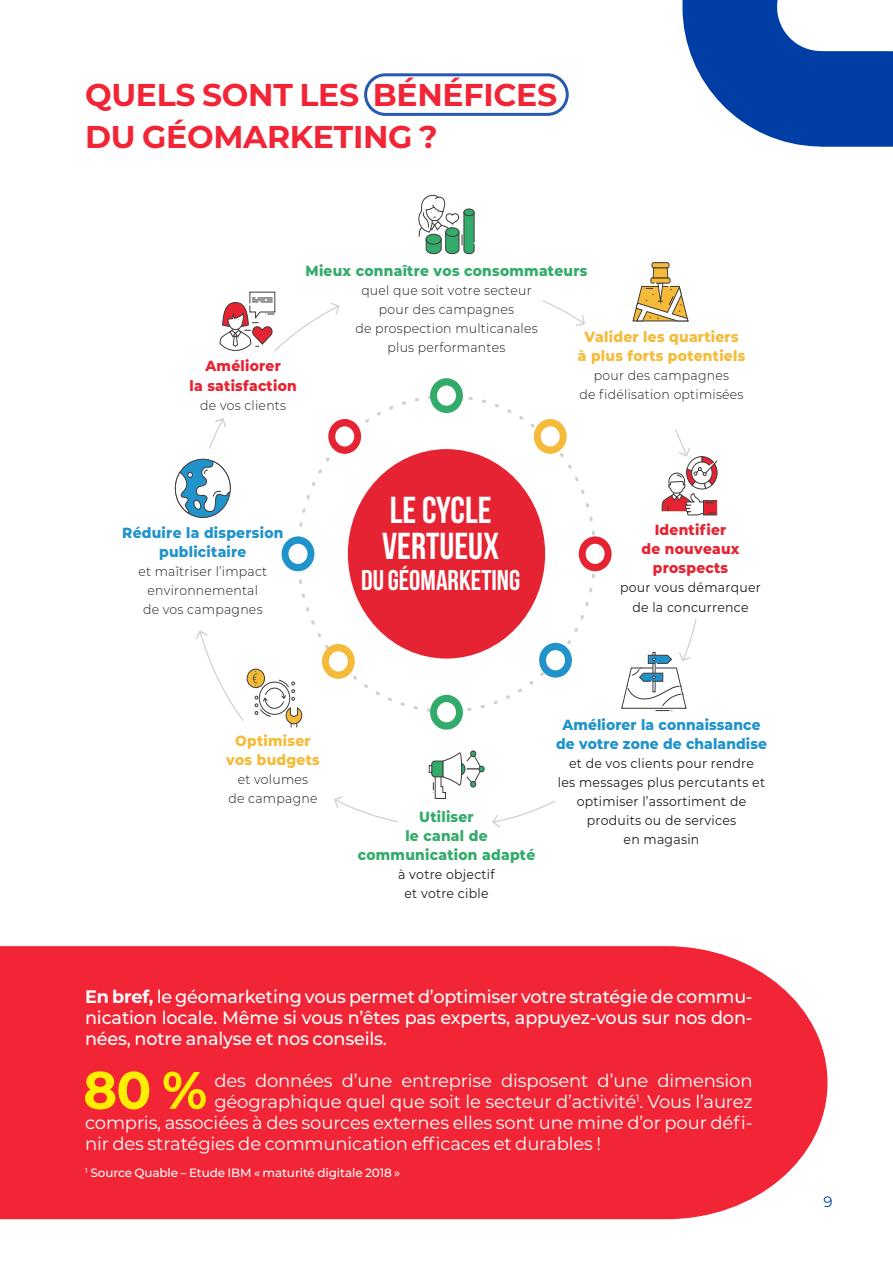
<style>
.page{position:relative;width:893px;height:1263px;background:#fff}
.page>*{position:absolute;margin:0;border:0;box-sizing:border-box;transform-origin:0 0}
.t1{font:700 37.5px/36px "Bebas Neue";color:#fff}
.LV_S_TITRE{font:700 31.5px/42px "Montserrat";letter-spacing:-.01em;color:#f12535}
.t2{font:700 28.5px "Bebas Neue";color:#fff}
.Edito{font:18px "Montserrat";letter-spacing:-.01em;color:#fff}
.Edito-2{font:500 18px/21px "Montserrat";letter-spacing:-.01em;color:#fff;text-align:justify}
.t3{font:15px "Montserrat";color:#003da5}
.t4{font:800 14.7px/19px "Montserrat";letter-spacing:.01em;color:#2093cb;text-align:center;scale:.94 1}
.t5{font:800 14.7px/19px "Montserrat";letter-spacing:.02em;color:#33ab6a;text-align:center;scale:.94 1}
.t6{font:800 14.7px/19px "Montserrat";letter-spacing:.02em;color:#f5bb38;text-align:center;scale:.94 1}
.t7{font:800 14.7px/19px "Montserrat";letter-spacing:.02em;color:#e62332;text-align:center;scale:.94 1}
.t8{font:300 13.2px/19px "Montserrat";letter-spacing:.02em;color:#1c1c1b;text-align:center;scale:.94 1}
.t9{font:13.2px/19px "Montserrat";letter-spacing:.02em;color:#1c1c1b;text-align:center;scale:.94 1}
.Edito-3{font:500 12px "Montserrat";letter-spacing:-.01em;color:#fff}
.s1{font-weight:700}
</style>
<div class="page">
<svg style="left:682px;top:0;width:211px;height:147px"></svg>
<div style="left:364px;top:73px;width:205px;height:43px;border:3px solid #265ab2;border-radius:20px"></div>
<svg style="left:418px;top:195px;width:57px;height:59px"></svg>
<div style="left:446px;top:228px;width:13px;height:8px;background:#33ab6a;border-radius:50%"></div>
<div style="left:445px;top:227px;width:14px;height:10px;border:1px solid #3f3b3a;border-radius:50%"></div>
<div style="left:652px;top:263px;width:17px;height:5px;background:#f5bb38;border-radius:2px"></div>
<div style="left:652px;top:262px;width:17px;height:6px;border:1px solid #3f3b3a;border-radius:2px"></div>
<svg style="left:632px;top:267px;width:57px;height:55px"></svg>
<svg style="left:429px;top:751px;width:55px;height:48px"></svg>
<svg style="left:247px;top:669px;width:17px;height:19px"></svg>
<div style="left:247px;top:669px;width:18px;height:19px;border:1px solid #3f3b3a;border-radius:50%"></div>
<svg style="left:291px;top:724px;width:6px;height:4px"></svg>
<svg style="left:252px;top:671px;width:50px;height:53px"></svg>
<svg style="left:430px;top:378px;width:33px;height:35px"></svg>
<svg style="left:579px;top:536px;width:33px;height:35px"></svg>
<svg style="left:282px;top:536px;width:32px;height:35px"></svg>
<svg style="left:328px;top:419px;width:33px;height:35px"></svg>
<svg style="left:534px;top:419px;width:33px;height:35px"></svg>
<svg style="left:322px;top:644px;width:33px;height:35px"></svg>
<svg style="left:539px;top:643px;width:33px;height:35px"></svg>
<svg style="left:430px;top:695px;width:33px;height:35px"></svg>
<div style="left:348px;top:449px;width:197px;height:209px;background:#e62332;border-radius:50%"></div>
<svg style="left:219px;top:291px;width:121px;height:61px"></svg>
<svg style="left:543px;top:300px;width:42px;height:26px"></svg>
<svg style="left:661px;top:429px;width:57px;height:87px"></svg>
<svg style="left:621px;top:618px;width:76px;height:93px"></svg>
<svg style="left:492px;top:801px;width:64px;height:27px"></svg>
<svg style="left:334px;top:796px;width:64px;height:26px"></svg>
<svg style="left:196px;top:630px;width:48px;height:91px"></svg>
<svg style="left:174px;top:418px;width:57px;height:101px"></svg>
<div style="left:0;top:946px;width:827px;height:273px;background:#f12535"></div>
<svg style="left:85px;top:1071px;width:121px;height:38px;background:#f77f1c"></svg>
<p class="LV_S_TITRE" style="left:85px;top:72px;width:474px">QUELS SONT LES BÉNÉFICES<br>DU GÉOMARKETING ?</p>
<p class="t7" style="left:190px;top:356px;width:116px">Améliorer<br>la satisfaction</p>
<p class="t8" style="left:200px;top:395px;width:93px">de vos clients</p>
<p class="t5" style="left:306px;top:260px;width:301px">Mieux connaître vos consommateurs</p>
<p class="t8" style="left:355px;top:280px;width:195px">quel que soit votre secteur pour des campagnes<br>de prospection multicanales plus performantes</p>
<p class="t6" style="left:578px;top:326px;width:180px">Valider les quartiers<br>à plus forts potentiels</p>
<p class="t8" style="left:579px;top:365px;width:176px">pour des campagnes<br>de fidélisation optimisées</p>
<p class="t4" style="left:122px;top:522px;width:173px">Réduire la dispersion publicitaire</p>
<p class="t8" style="left:138px;top:561px;width:138px">et maîtriser l’impact environnemental de vos campagnes</p>
<p class="t1" style="left:382px;top:491px;width:119px">LE CYCLE<br>VERTUEUX</p>
<p class="t2" style="left:361px;top:565px;width:160px">DU GÉOMARKETING</p>
<p class="t7" style="left:641px;top:519px;width:106px">Identifier<br>de nouveaux prospects</p>
<p class="t9" style="left:620px;top:578px;width:151px">pour vous démarquer de la concurrence</p>
<p class="t6" style="left:226px;top:730px;width:101px">Optimiser vos budgets</p>
<p class="t8" style="left:229px;top:769px;width:96px">et volumes de campagne</p>
<p class="t5" style="left:358px;top:806px;width:190px">Utiliser<br>le canal de communication adapté</p>
<p class="t9" style="left:398px;top:864px;width:104px">à votre objectif et votre cible</p>
<p class="t4" style="left:556px;top:714px;width:226px">Améliorer la connaissance de votre zone de chalandise</p>
<p class="t9" style="left:558px;top:753px;width:222px">et de vos clients pour rendre<br>les messages plus percutants et optimiser l’assortiment de produits ou de services<br>en magasin</p>
<p class="Edito-2" style="left:85px;top:985px;width:669px"><span class="s1">En bref,</span> le géomarketing vous permet d’optimiser votre stratégie de commu&shy;nication locale. Même si vous n’êtes pas experts, appuyez-vous sur nos don&shy;nées, notre analyse et nos conseils.</p>
<p class="Edito" style="left:214px;top:1068px;width:540px">des données d’une entreprise disposent d’une dimension</p>
<p class="Edito" style="left:214px;top:1089px;width:540px">géographique quel que soit le secteur d’activité<sup>1</sup>. Vous l’aurez</p>
<p class="Edito" style="left:85px;top:1110px;width:669px">compris, associées à des sources externes elles sont une mine d’or pour défi-</p>
<p class="Edito" style="left:85px;top:1131px;width:518px">nir des stratégies de communication efficaces et durables !</p>
<p class="Edito-3" style="left:85px;top:1164px;width:317px"><sup>1</sup> Source Quable – Etude IBM « maturité digitale 2018 »</p>
<p class="t3" style="left:824px;top:1192px;width:11px">9</p>
</div>
